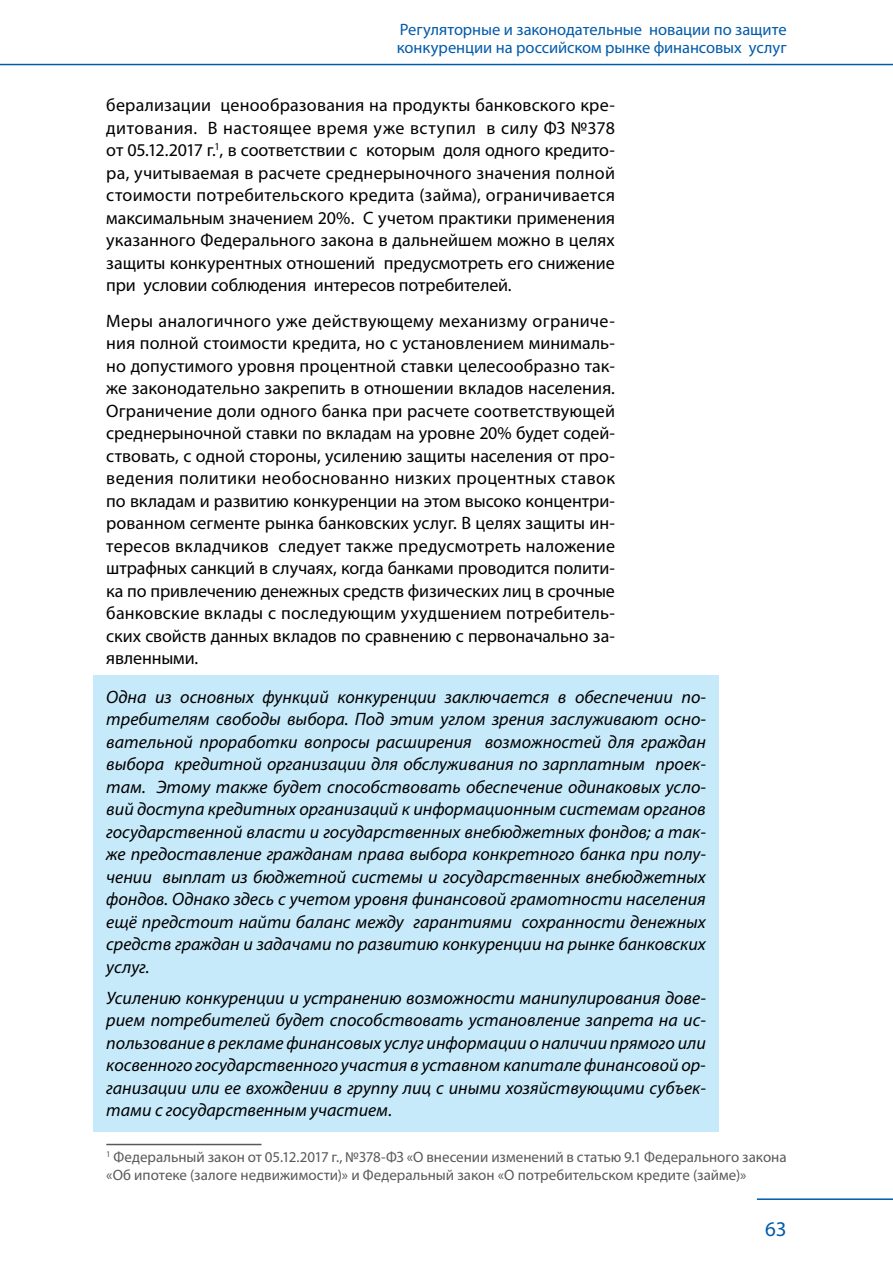
<style>
.page{position:relative;width:893px;height:1263px;background:#fff}
.page>*{position:absolute;margin:0;border:0;box-sizing:border-box;transform-origin:0 0}
.t1{font:21px "Myriad Pro";color:#005baa}
.t2{font:18px/22.5px "Myriad Pro";letter-spacing:-.005em;color:#000;text-align:justify}
.t3{font:italic 18px/22.5px "Myriad Pro";color:#000;text-align:justify}
.t4{font:16.5px/18px "Myriad Pro";letter-spacing:-.005em;color:#005baa}
.t5{font:15px/18px "Myriad Pro";color:#58595b}
</style>
<div class="page">
<hr style="left:757px;top:1198px;width:136px;height:2px;background:#005baa">
<hr style="left:0;top:64px;width:893px;height:1px;background:#005baa">
<div style="left:94px;top:675px;width:625px;height:457px;background:#c7eafb"></div>
<hr style="left:106px;top:1144px;width:155px;height:1px;background:#58595b">
<p class="t4" style="left:397px;top:21px;width:391px">Регуляторные и законодательные новации по защите конкуренции на российском рынке финансовых услуг</p>
<p class="t2" style="left:106px;top:94px;width:510px">берализации ценообразования на продукты банковского кре&shy;дитования. В настоящее время уже вступил в силу ФЗ №378 от 05.12.2017 г.<sup>1</sup>, в соответствии с которым доля одного кредито&shy;ра, учитываемая в расчете среднерыночного значения полной стоимости потребительского кредита (займа), ограничивается максимальным значением 20%. С учетом практики применения указанного Федерального закона в дальнейшем можно в целях защиты конкурентных отношений предусмотреть его снижение при условии соблюдения интересов потребителей.</p>
<p class="t2" style="left:106px;top:309px;width:510px">Меры аналогичного уже действующему механизму ограниче&shy;ния полной стоимости кредита, но с установлением минималь&shy;но допустимого уровня процентной ставки целесообразно так&shy;же законодательно закрепить в отношении вкладов населения.<br>Ограничение доли одного банка при расчете соответствующей среднерыночной ставки по вкладам на уровне 20% будет содей&shy;ствовать, с одной стороны, усилению защиты населения от про&shy;ведения политики необоснованно низких процентных ставок по вкладам и развитию конкуренции на этом высоко концентри&shy;рованном сегменте рынка банковских услуг. В целях защиты ин&shy;тересов вкладчиков следует также предусмотреть наложение штрафных санкций в случаях, когда банками проводится полити&shy;ка по привлечению денежных средств физических лиц в срочные банковские вклады с последующим ухудшением потребитель&shy;ских свойств данных вкладов по сравнению с первоначально за&shy;явленными.</p>
<p class="t3" style="left:106px;top:685px;width:601px">Одна из основных функций конкуренции заключается в обеспечении по&shy;требителям свободы выбора. Под этим углом зрения заслуживают осно&shy;вательной проработки вопросы расширения возможностей для граждан выбора кредитной организации для обслуживания по зарплатным проек&shy;там. Этому также будет способствовать обеспечение одинаковых усло&shy;вий доступа кредитных организаций к информационным системам органов государственной власти и государственных внебюджетных фондов; а так&shy;же предоставление гражданам права выбора конкретного банка при полу&shy;чении выплат из бюджетной системы и государственных внебюджетных фондов. Однако здесь с учетом уровня финансовой грамотности населения ещё предстоит найти баланс между гарантиями сохранности денежных средств граждан и задачами по развитию конкуренции на рынке банковских услуг.</p>
<p class="t3" style="left:106px;top:986px;width:601px">Усилению конкуренции и устранению возможности манипулирования дове&shy;рием потребителей будет способствовать установление запрета на ис&shy;пользование в рекламе финансовых услуг информации о наличии прямого или косвенного государственного участия в уставном капитале финансовой ор&shy;ганизации или ее вхождении в группу лиц с иными хозяйствующими субъек&shy;тами с государственным участием.</p>
<p class="t5" style="left:106px;top:1148px;width:682px"><sup>1</sup> Федеральный закон от 05.12.2017 г., №378-ФЗ «О внесении изменений в статью 9.1 Федерального закона «Об ипотеке (залоге недвижимости)» и Федеральный закон «О потребительском кредите (займе)»</p>
<p class="t1" style="left:765px;top:1216px;width:23px">63</p>
</div>
